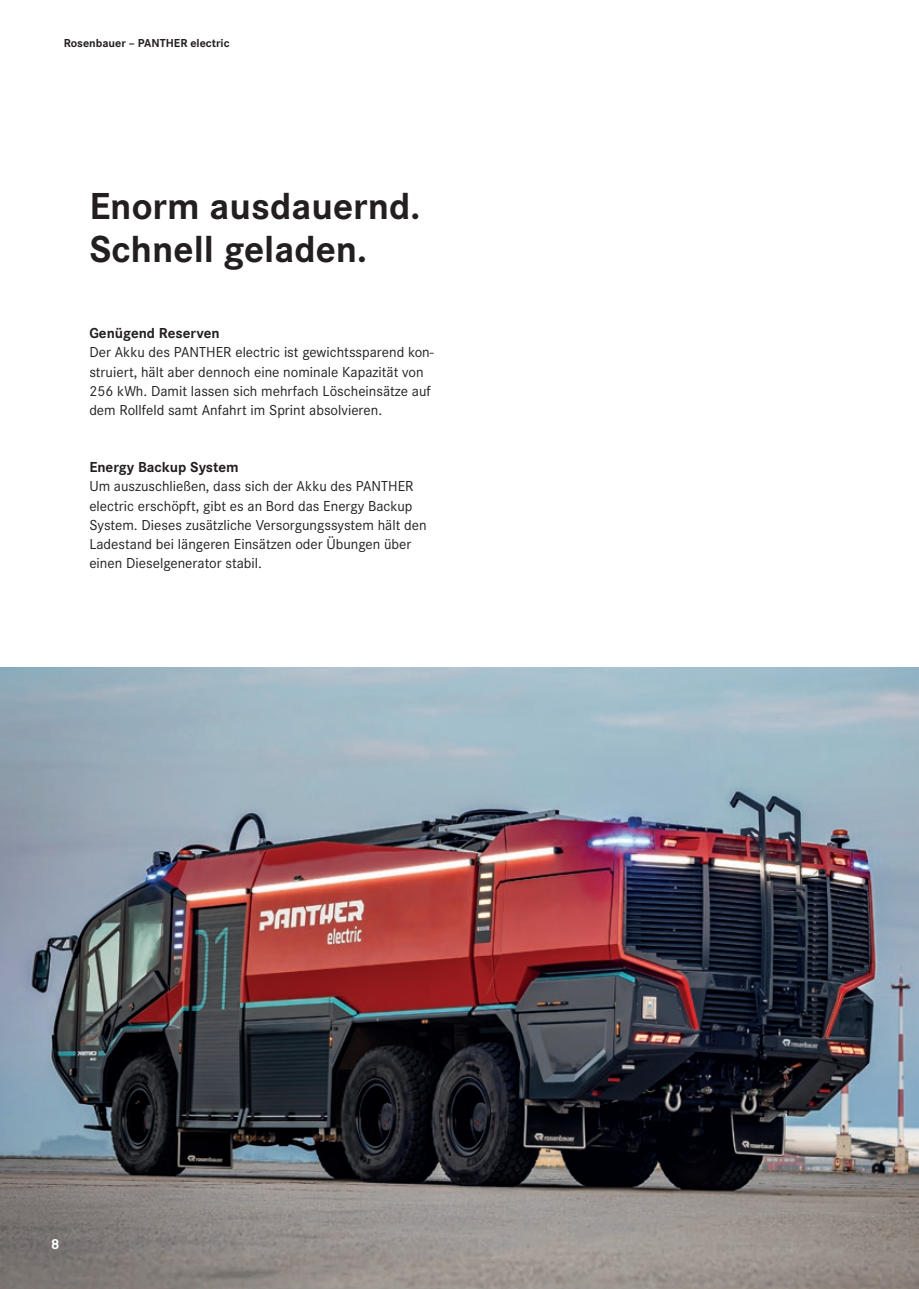
<style>
.page{position:relative;width:919px;height:1289px;background:#fff}
.page>*{position:absolute;margin:0;border:0;box-sizing:border-box;transform-origin:0 0}
.t1{font:700 39px/43.5px "Corporate S";color:#231f20}
.t2{font:15px/19.2px "Corporate S";color:#231f20}
.t3{font:700 15px "Corporate S";color:#231f20}
.t4{font:700 15px "Corporate S";color:#fff}
.t5{font:700 12px "Corporate S";color:#231f20}
</style>
<div class="page">
<img style="left:0;top:667px;width:918px;height:621px">
<p class="t5" style="left:64px;top:36px;width:167px">Rosenbauer – PANTHER electric</p>
<h1 class="t1" style="left:89px;top:185px;width:332px">Enorm ausdauernd.<br>Schnell geladen.</h1>
<p class="t3" style="left:89px;top:324px;width:132px">Genügend Reserven</p>
<p class="t2" style="left:89px;top:343px;width:346px">Der Akku des PANTHER electric ist gewichtssparend kon&shy;struiert, hält aber dennoch eine nominale Kapazität von 256 kWh. Damit lassen sich mehrfach Löscheinsätze auf dem Rollfeld samt Anfahrt im Sprint absolvieren.</p>
<p class="t3" style="left:89px;top:458px;width:151px">Energy Backup System</p>
<p class="t2" style="left:89px;top:477px;width:339px">Um auszuschließen, dass sich der Akku des PANTHER electric erschöpft, gibt es an Bord das Energy Backup System. Dieses zusätzliche Versorgungssystem hält den Ladestand bei längeren Einsätzen oder Übungen über einen Dieselgenerator stabil.</p>
<p class="t4" style="left:51px;top:1235px;width:10px">8</p>
</div>
